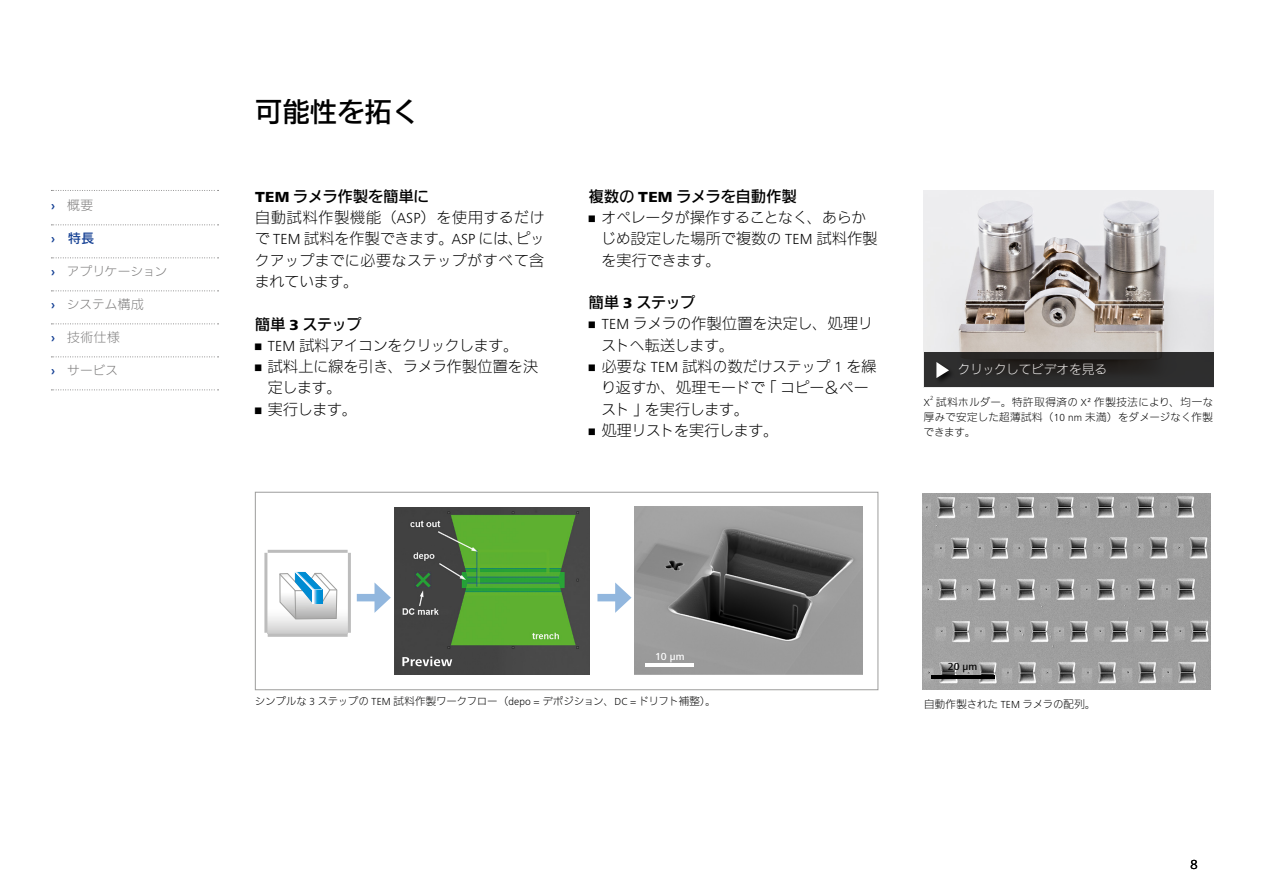
<style>
.page{position:relative;width:1263px;height:893px;background:#fff}
.page>*{position:absolute;margin:0;border:0;box-sizing:border-box;transform-origin:0 0}
.t1{font:500 27px "Iwa N Go Pro";letter-spacing:.015em;color:#000}
.t2{font:300 15px/21.3px "Iwa N Go Pro";letter-spacing:-.005em;color:#000}
.t3{font:300 15px/21.3px "Iwa N Go Pro";letter-spacing:.02em;color:#000}
.t4{font:300 15px "Iwa N Go Pro";letter-spacing:-.04em;color:#000}
.t5{font:500 15px "Iwa N Go Pro";letter-spacing:-.005em;color:#000}
.t6{font:500 15px "Iwa N Go Pro";letter-spacing:.015em;color:#000}
.t7{font:300 15px "Iwa N Go Pro";letter-spacing:-.025em;color:#000}
.t8{font:300 13.5px "ZEISS Frutiger Next W1 G";color:#000}
.t9{font:300 12.75px "Iwa N Go Pro";letter-spacing:-.005em;color:#7c7b7b}
.t10{font:300 12.75px "Iwa N Go Pro";letter-spacing:-.035em;color:#fff}
.t11{font:500 12.75px "Iwa N Go Pro";color:#164194}
.t12{font:300 10.5px/15px "Iwa N Go Pro";letter-spacing:.01em;color:#000;text-align:justify}
.t13{font:300 10.5px "Iwa N Go Pro";letter-spacing:-.02em;color:#000}
.t14{font:500 10.5px "ZEISS Frutiger Next W1 G";color:#fff}
.t15{font:500 10.5px "ZEISS Frutiger Next W1 G";color:#000}
.t16{font:300 10.5px "ZEISS Frutiger Next W1 G";color:#000}
.t17{font:300 6.15px "ZEISS Frutiger Next W1 G";color:#000}
.s1{font-family:"ZEISS Frutiger Next W1 G";font-weight:700;color:#164194}
.s2{font-family:"ZEISS Frutiger Next W1 G";font-weight:700}
.s3{font-family:"ZEISS Frutiger Next W1 G";font-weight:800}
.s4{font-weight:500}
.s5{font-family:"ZEISS Frutiger Next W1 G"}
</style>
<div class="page">
<img style="left:635px;top:506px;width:228px;height:168px">
<img style="left:395px;top:507px;width:195px;height:168px">
<svg style="left:268px;top:612px;width:80px;height:22px"></svg>
<div style="left:357px;top:594px;width:24px;height:7px;background:#92b7de"></div>
<svg style="left:374px;top:582px;width:17px;height:31px"></svg>
<div style="left:597px;top:594px;width:24px;height:7px;background:#92b7de"></div>
<svg style="left:615px;top:582px;width:16px;height:31px"></svg>
<div style="left:255px;top:492px;width:623px;height:198px;border:1px solid #9d9d9c"></div>
<hr style="left:268px;top:550px;width:80px;height:3px;background:#bcbcbc">
<hr style="left:268px;top:634px;width:80px;height:3px;background:#bcbcbc">
<hr style="left:348px;top:553px;width:3px;height:80px;background:#bcbcbc">
<hr style="left:264px;top:553px;width:3px;height:80px;background:#bcbcbc">
<svg style="left:279px;top:571px;width:59px;height:49px"></svg>
<hr style="left:645px;top:664px;width:49px;height:3px;background:#fff">
<svg style="left:402px;top:657px;width:50px;height:9px"></svg>
<img style="left:923px;top:494px;width:288px;height:196px">
<hr style="left:931px;top:675px;width:64px;height:3px;background:#000">
<img style="left:924px;top:191px;width:289px;height:162px">
<div style="left:924px;top:353px;width:289px;height:34px;background:linear-gradient(to bottom,#242221,#2e2e2e)"></div>
<div style="left:935px;top:361px;width:21px;height:24px;background:#000;opacity:.75"></div>
<svg style="left:936px;top:362px;width:13px;height:16px"></svg>
<svg style="left:51px;top:190px;width:168px;height:1px"></svg>
<svg style="left:51px;top:224px;width:168px;height:1px"></svg>
<svg style="left:51px;top:257px;width:168px;height:1px"></svg>
<svg style="left:51px;top:290px;width:168px;height:1px"></svg>
<svg style="left:51px;top:323px;width:168px;height:1px"></svg>
<svg style="left:51px;top:356px;width:168px;height:1px"></svg>
<svg style="left:51px;top:389px;width:168px;height:1px"></svg>
<p class="t9" style="left:51px;top:196px;width:44px"><span class="s1">›</span> 概要</p>
<p class="t11" style="left:51px;top:229px;width:45px"><span class="s2">›</span> 特長</p>
<p class="t9" style="left:51px;top:262px;width:118px"><span class="s1">›</span> アプリケーション</p>
<p class="t9" style="left:51px;top:295px;width:94px"><span class="s1">›</span> システム構成</p>
<p class="t9" style="left:51px;top:328px;width:70px"><span class="s1">›</span> 技術仕様</p>
<p class="t9" style="left:51px;top:361px;width:69px"><span class="s1">›</span> サービス</p>
<h1 class="t1" style="left:255px;top:91px;width:165px">可能性を拓く</h1>
<p class="t3" style="left:255px;top:184px;width:292px"><span class="s3">TEM</span> <span class="s4">ラメラ作製を簡単に<br></span>自動試料作製機能（<span class="s5">ASP</span>）を使用するだけで <span class="s5">TEM</span> 試料を作製できます。<span class="s5">ASP</span> には、ピックアップまでに必要なステップがすべて含まれています。</p>
<p class="t5" style="left:255px;top:313px;width:108px">簡単 <span class="s3">3</span> ステップ</p>
<p class="t4" style="left:255px;top:334px;width:265px"><span class="s5">• TEM</span> 試料アイコンをクリックします。</p>
<p class="t2" style="left:268px;top:355px;width:272px;text-indent:-13px"><span class="s5">•</span> 試料上に線を引き、ラメラ作製位置を決定します。</p>
<p class="t2" style="left:255px;top:397px;width:104px"><span class="s5">•</span> 実行します。</p>
<p class="t6" style="left:589px;top:185px;width:209px">複数の <span class="s3">TEM</span> ラメラを自動作製</p>
<p class="t2" style="left:601px;top:206px;width:278px;text-indent:-12px"><span class="s5">•</span> オペレータが操作することなく、あらかじめ設定した場所で複数の <span class="s5">TEM</span> 試料作製を実行できます。</p>
<p class="t5" style="left:589px;top:291px;width:108px">簡単 <span class="s3">3</span> ステップ</p>
<p class="t2" style="left:601px;top:312px;width:273px;text-indent:-13px"><span class="s5">• TEM</span> ラメラの作製位置を決定し、処理リストへ転送します。</p>
<p class="t2" style="left:601px;top:355px;width:277px;text-indent:-12px"><span class="s5">•</span> 必要な <span class="s5">TEM</span> 試料の数だけステップ <span class="s5">1</span> を繰り返すか、処理モードで｢コピー＆ペースト｣を実行します。</p>
<p class="t7" style="left:589px;top:419px;width:191px"><span class="s5">•</span> 処理リストを実行します。</p>
<p class="t10" style="left:958px;top:360px;width:151px">クリックしてビデオを見る</p>
<p class="t12" style="left:924px;top:394px;width:291px;text-indent:13px">試料ホルダー。特許取得済の <span class="s5">X²</span> 作製技法により、均一な厚みで安定した超薄試料（<span class="s5">10 nm</span> 未満）をダメージなく作製できます。</p>
<p class="t17" style="left:930px;top:394px;width:5px">2</p>
<p class="t16" style="left:924px;top:395px;width:8px">X</p>
<p class="t14" style="left:655px;top:649px;width:31px">10 µm</p>
<p class="t13" style="left:255px;top:694px;width:463px">シンプルな <span class="s5">3</span> ステップの <span class="s5">TEM</span> 試料作製ワークフロー（<span class="s5">depo =</span> デポジション、<span class="s5">DC =</span> ドリフト補整）。</p>
<p class="t15" style="left:948px;top:660px;width:31px">20 µm</p>
<p class="t12" style="left:924px;top:695px;width:173px">自動作製された <span class="s5">TEM</span> ラメラの配列。</p>
<p class="t8" style="left:1190px;top:855px;width:9px">8</p>
</div>
